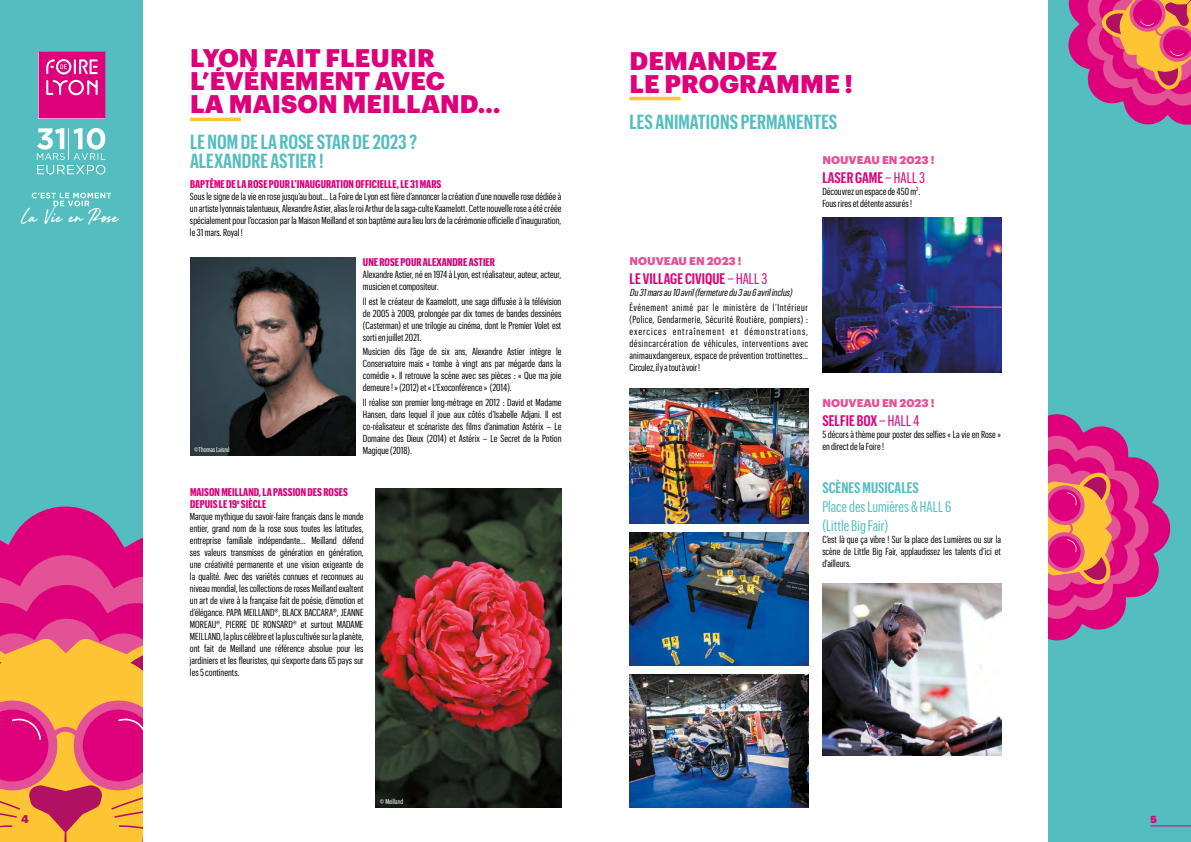
<style>
.page{position:relative;width:1191px;height:842px;background:#fff}
.page>*{position:absolute;margin:0;border:0;box-sizing:border-box;transform-origin:0 0}
.t1{font:900 25px/23px "Graphik";letter-spacing:.005em;color:#de007a}
.t2{font:600 20px/19px "Graphik X Cond";color:#54bdc0}
.t3{font:18.4px "Seasoned Dreamer Demo";color:#fff}
.t4{font:600 15px "Graphik X Cond";color:#de007a}
.t5{font:15px/19px "Graphik X Cond";color:#54bdc0}
.t6{font:600 15px "Graphik X Cond";color:#54bdc0}
.t7{font:700 11px/12px "Graphik X Cond";color:#de007a}
.t8{font:900 11px "Graphik";color:#e35197}
.t9{font:900 11px "Graphik";color:#b21163}
.t10{font:10px/12px "Graphik X Cond";color:#000;text-align:justify}
.t11{font:italic 10px "Graphik X Cond";color:#000}
.t12{font:900 10px "Graphik";color:#de007a}
.t13{font:7px "Graphik X Cond";color:#fff}
.s1{font-weight:400}
</style>
<div class="page">
<div style="left:1048px;top:0;width:143px;height:842px;background:#54bdc0"></div>
<svg style="left:1048px;top:414px;width:123px;height:227px"></svg>
<div style="left:0;top:0;width:143px;height:842px;background:#54bdc0"></div>
<svg style="left:0;top:506px;width:143px;height:41px;fill:#de007a"></svg>
<svg style="left:0;top:547px;width:143px;height:31px;background:#df1882"></svg>
<svg style="left:0;top:578px;width:143px;height:264px;background:#e96661"></svg>
<hr style="left:1150px;top:825px;width:41px;height:1px;background:#de007a">
<svg style="left:32px;top:193px;width:79px;height:13px"></svg>
<svg style="left:39px;top:52px;width:66px;height:66px;background:#e2218b"></svg>
<svg style="left:37px;top:128px;width:68px;height:46px"></svg>
<svg style="left:1068px;top:0;width:123px;height:125px"></svg>
<hr style="left:190px;top:118px;width:51px;height:3px;background:#fdc533">
<hr style="left:629px;top:97px;width:51px;height:3px;background:#fdc533">
<img style="left:822px;top:584px;width:179px;height:171px">
<img style="left:822px;top:217px;width:179px;height:155px">
<img style="left:629px;top:388px;width:179px;height:136px">
<img style="left:629px;top:533px;width:179px;height:133px">
<img style="left:629px;top:675px;width:179px;height:133px">
<img style="left:376px;top:488px;width:185px;height:320px">
<img style="left:190px;top:258px;width:166px;height:197px">
<h3 class="t3" style="left:21px;top:205px;width:99px">La Vie en Rose</h3>
<h1 class="t1" style="left:190px;top:45px;width:312px">LYON FAIT FLEURIR<br>L’ÉVÉNEMENT AVEC<br>LA MAISON MEILLAND…</h1>
<h2 class="t2" style="left:190px;top:131px;width:229px">LE NOM DE LA ROSE STAR DE 2023 ?<br>ALEXANDRE ASTIER !</h2>
<p class="t7" style="left:190px;top:177px;width:253px">BAPTÊME DE LA ROSE POUR L’INAUGURATION OFFICIELLE, LE 31 MARS</p>
<p class="t10" style="left:190px;top:190px;width:373px">Sous le signe de la vie en rose jusqu’au bout… La Foire de Lyon est fière d’annoncer la création d’une nouvelle rose dédiée à un artiste lyonnais talentueux, Alexandre Astier, alias le roi Arthur de la saga-culte Kaamelott. Cette nouvelle rose a été créée spécialement pour l’occasion par la Maison Meilland et son baptême aura lieu lors de la cérémonie officielle d’inauguration, le 31 mars. Royal !</p>
<p class="t7" style="left:363px;top:255px;width:134px">UNE ROSE POUR ALEXANDRE ASTIER</p>
<p class="t10" style="left:363px;top:267px;width:200px">Alexandre Astier, né en 1974 à Lyon, est réalisateur, auteur, acteur, musicien et compositeur.</p>
<p class="t10" style="left:363px;top:294px;width:200px">Il est le créateur de Kaamelott, une saga diffusée à la télévision de 2005 à 2009, prolongée par dix tomes de bandes dessinées (Casterman) et une trilogie au cinéma, dont le Premier Volet est sorti en juillet 2021.</p>
<p class="t10" style="left:363px;top:345px;width:200px">Musicien dès l’âge de six ans, Alexandre Astier intègre le Conservatoire mais « tombe à vingt ans par mégarde dans la comédie ». Il retrouve la scène avec ses pièces : « Que ma joie demeure ! » (2012) et « L’Exoconférence » (2014).</p>
<p class="t10" style="left:363px;top:396px;width:200px">Il réalise son premier long-métrage en 2012 : David et Madame Hansen, dans lequel il joue aux côtés d’Isabelle Adjani. Il est co-réalisateur et scénariste des films d’animation Astérix – Le Domaine des Dieux (2014) et Astérix – Le Secret de la Potion Magique (2018).</p>
<p class="t7" style="left:190px;top:485px;width:160px">MAISON MEILLAND, LA PASSION DES ROSES<br>DEPUIS LE 19<sup>e</sup> SIÈCLE</p>
<p class="t10" style="left:190px;top:510px;width:175px">Marque mythique du savoir-faire français dans le monde entier, grand nom de la rose sous toutes les latitudes, entreprise familiale indépendante… Meilland défend ses valeurs transmises de génération en génération, une créativité permanente et une vision exigeante de la qualité. Avec des variétés connues et reconnues au niveau mondial, les collections de roses Meilland exaltent un art de vivre à la française fait de poésie, d’émotion et d’élégance. PAPA MEILLAND®, BLACK BACCARA®, JEANNE MOREAU®, PIERRE DE RONSARD® et surtout MADAME MEILLAND, la plus célèbre et la plus cultivée sur la planète, ont fait de Meilland une référence absolue pour les jardiniers et les fleuristes, qui s’exporte dans 65 pays sur les 5 continents.</p>
<p class="t13" style="left:194px;top:445px;width:37px">©Thomas Laisné</p>
<p class="t13" style="left:380px;top:796px;width:25px">© Meilland</p>
<h1 class="t1" style="left:629px;top:47px;width:225px">DEMANDEZ<br>LE PROGRAMME !</h1>
<h2 class="t2" style="left:629px;top:110px;width:209px">LES ANIMATIONS PERMANENTES</h2>
<p class="t8" style="left:822px;top:151px;width:114px">NOUVEAU EN 2023 !</p>
<h3 class="t4" style="left:822px;top:167px;width:104px">LASER GAME <span class="s1">– HALL 3</span></h3>
<p class="t10" style="left:822px;top:184px;width:99px">Découvrez un espace de 450 m<sup>2</sup>.<br>Fous rires et détente assurés !</p>
<p class="t8" style="left:629px;top:252px;width:114px">NOUVEAU EN 2023 !</p>
<h3 class="t4" style="left:629px;top:268px;width:139px">LE VILLAGE CIVIQUE <span class="s1">– HALL 3</span></h3>
<p class="t11" style="left:629px;top:285px;width:166px">Du31marsau10avril(fermeturedu3au6avrilinclus)</p>
<p class="t10" style="left:629px;top:300px;width:180px">Événement animé par le ministère de l’Intérieur (Police, Gendarmerie, Sécurité Routière, pompiers) : exercices entraînement et démonstrations, désincarcération de véhicules, interventions avec animauxdangereux, espace de prévention trottinettes… Circulez, il y a tout à voir !</p>
<p class="t8" style="left:822px;top:394px;width:114px">NOUVEAU EN 2023 !</p>
<h3 class="t4" style="left:822px;top:410px;width:99px">SELFIE BOX <span class="s1">– HALL 4</span></h3>
<p class="t10" style="left:822px;top:427px;width:180px">5 décors à thème pour poster des selfies « La vie en Rose » en direct de la Foire !</p>
<h3 class="t6" style="left:822px;top:477px;width:98px">SCÈNES MUSICALES</h3>
<h3 class="t5" style="left:822px;top:496px;width:130px">Place des Lumières &amp; HALL 6 (Little Big Fair)</h3>
<p class="t10" style="left:822px;top:533px;width:180px">C’est là que ça vibre ! Sur la place des Lumières ou sur la scène de Little Big Fair, applaudissez les talents d’ici et d’ailleurs.</p>
<p class="t9" style="left:21px;top:810px;width:9px">4</p>
<p class="t12" style="left:1150px;top:812px;width:8px">5</p>
</div>
